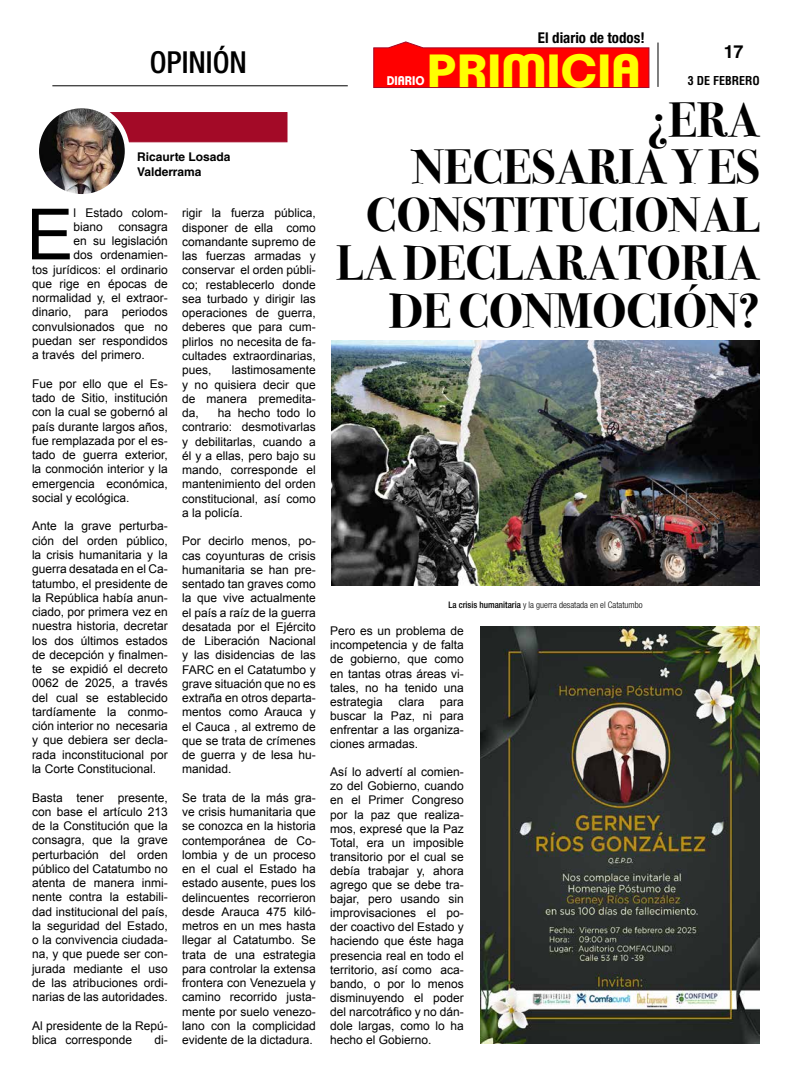
<style>
.page{position:relative;width:794px;height:1078px;background:#fff}
.page>*{position:absolute;margin:0;border:0;box-sizing:border-box;transform-origin:0 0}
.t1{font:70.7px "Arial";color:#000}
.t2{font:700 47.9px/47.9px "Bodoni Svty Two ITCTT";color:#000;text-align:right}
.t3{font:700 45.2px "Clemente P Dam";color:#ff0;scale:1.09 1}
.t4{font:500 condensed 30.3px "Helvetica Neue LT Std";color:#000}
.t5{font:700 18px "Helvetica LT Std";color:#000}
.t6{font:700 condensed 14.9px "Helvetica Neue LT Std";color:#000}
.t7{font:700 12.2px "Clemente P Dam";color:#fff;scale:.96 1}
.t8{font:12px/14.2px "Arial";color:#000;text-align:justify}
.t9{font:700 12px/14.4px "Helvetica LT Std";color:#000}
.t10{font:700 condensed 12px "Helvetica LT Std";color:#000}
.t11{font:300 condensed 9px "Helvetica Neue LT Std";color:#000}
.s1{color:#fff}
.s2{font-weight:500}
</style>
<div class="page">
<hr style="left:657px;top:43px;width:1px;height:44px;background:#000">
<hr style="left:52px;top:85px;width:296px;height:1px;background:#000">
<img style="left:480px;top:626px;width:280px;height:417px">
<div style="left:86px;top:112px;width:201px;height:30px;background:#a30a27;border:1px solid #a30a27"></div>
<img style="left:37px;top:106px;width:90px;height:90px;border-radius:45px">
<div style="left:34px;top:103px;width:96px;height:96px;border:5px solid #fff;border-radius:50%"></div>
<img style="left:331px;top:340px;width:429px;height:245px">
<svg style="left:373px;top:42px;width:276px;height:46px;background:#fa1c1d"></svg>
<h3 class="t4" style="left:150px;top:44px;width:99px">OPINIÓN</h3>
<p class="t9" style="left:137px;top:149px;width:95px">Ricaurte Losada<br>Valderrama</p>
<h1 class="t1" style="left:26px;top:188px;width:49px">E</h1>
<p class="t8" style="left:74px;top:206px;width:96px">l Estado colom&shy;biano</p>
<p class="t8" style="left:118px;top:220px;width:51px">consagra</p>
<p class="t8" style="left:74px;top:234px;width:96px">en su legislación</p>
<p class="t8" style="left:74px;top:248px;width:96px">dos ordenamien-</p>
<p class="t8" style="left:32px;top:262px;width:137px">tos jurídicos: el ordinario</p>
<p class="t8" style="left:32px;top:277px;width:137px">que rige en épocas de</p>
<p class="t8" style="left:32px;top:291px;width:137px">normalidad y, el extraor-</p>
<p class="t8" style="left:32px;top:305px;width:137px">dinario, para periodos</p>
<p class="t8" style="left:32px;top:319px;width:137px">convulsionados que no</p>
<p class="t8" style="left:32px;top:334px;width:137px">puedan ser respondidos</p>
<p class="t8" style="left:32px;top:348px;width:114px">a través del primero.</p>
<p class="t8" style="left:32px;top:376px;width:137px">Fue por ello que el Es&shy;tado de Sitio, institución con la cual se gobernó al país durante largos años, fue remplazada por el es&shy;tado de guerra exterior, la conmoción interior y la emergencia económica, social y ecológica.</p>
<p class="t8" style="left:32px;top:519px;width:137px">Ante la grave perturba&shy;ción del orden público, la crisis humanitaria y la guerra desatada en el Ca&shy;tatumbo, el presidente de la República había anun&shy;ciado, por primera vez en nuestra historia, decretar los dos últimos estados de decepción y finalmen&shy;te se expidió el decreto 0062 de 2025, a través del cual se establecido tardíamente la conmo&shy;ción interior no necesaria y que debiera ser decla&shy;rada inconstitucional por la Corte Constitucional.</p>
<p class="t8" style="left:32px;top:790px;width:137px">Basta tener presente, con base el artículo 213 de la Constitución que la consagra, que la grave perturbación del orden público del Catatumbo no atenta de manera inmi&shy;nente contra la estabili&shy;dad institucional del país, la seguridad del Estado, o la convivencia ciudada&shy;na, y que puede ser con&shy;jurada mediante el uso de las atribuciones ordi&shy;narias de las autoridades.</p>
<p class="t8" style="left:32px;top:1018px;width:137px">Al presidente de la Repú&shy;blica corresponde</p>
<p class="t8" style="left:154px;top:1032px;width:15px">di-</p>
<p class="t8" style="left:182px;top:206px;width:135px">rigir la fuerza pública, disponer de ella como comandante supremo de las fuerzas armadas y conservar el orden públi&shy;co; restablecerlo donde sea turbado y dirigir las operaciones de guerra, deberes que para cum&shy;plirlos no necesita de fa&shy;cultades extraordinarias, pues,</p>
<p class="t8" style="left:182px;top:363px;width:135px;text-indent:50px">lastimosamente y no quisiera decir que de manera premedita&shy;da,</p>
<p class="t8" style="left:182px;top:406px;width:135px;text-indent:36px">ha hecho todo lo contrario: desmotivarlas y debilitarlas, cuando a él y a ellas, pero bajo su mando, corresponde el mantenimiento del orden constitucional, así como a la policía.</p>
<p class="t8" style="left:182px;top:534px;width:135px">Por decirlo menos, po&shy;cas coyunturas de crisis humanitaria se han pre&shy;sentado tan graves como la que vive actualmente el país a raíz de la guerra desatada por el Ejército de Liberación Nacional y las disidencias de las FARC en el Catatumbo y grave situación que no es extraña en otros departa&shy;mentos como Arauca y el Cauca , al extremo de que se trata de crímenes de guerra y de lesa hu&shy;manidad.</p>
<p class="t8" style="left:182px;top:790px;width:135px">Se trata de la más gra&shy;ve crisis humanitaria que se conozca en la historia contemporánea de Co&shy;lombia y de un proceso en el cual el Estado ha estado ausente, pues los delincuentes recorrieron desde Arauca 475 kiló&shy;metros en un mes hasta llegar al Catatumbo. Se trata de una estrategia para controlar la extensa frontera con Venezuela y camino recorrido justa&shy;mente por suelo venezo&shy;lano con la complicidad evidente de la dictadura.</p>
<p class="t6" style="left:538px;top:29px;width:113px">El diario de todos!<span class="s1">!</span></p>
<h3 class="t3" style="left:427px;top:44px;width:198px">PRIMICIA</h3>
<p class="t7" style="left:387px;top:73px;width:41px">DIARIO</p>
<h3 class="t5" style="left:724px;top:41px;width:21px">17</h3>
<p class="t10" style="left:688px;top:73px;width:73px">3 DE FEBRERO</p>
<h2 class="t2" style="left:336px;top:91px;width:425px">¿ERA<br>NECESARIA Y ES<br>CONSTITUCIONAL<br>LA DECLARATORIA<br>DE CONMOCIÓN?</h2>
<p class="t11" style="left:448px;top:599px;width:196px"><span class="s2">La crisis humanitaria</span> y la guerra desatada en el Catatumbo</p>
<p class="t8" style="left:330px;top:624px;width:135px">Pero es un problema de incompetencia y de falta de gobierno, que como en tantas otras áreas vi&shy;tales, no ha tenido una estrategia</p>
<p class="t8" style="left:398px;top:694px;width:28px">clara</p>
<p class="t8" style="left:330px;top:694px;width:135px;text-indent:110px">para buscar la Paz, ni para enfrentar a las organiza&shy;ciones armadas.</p>
<p class="t8" style="left:330px;top:765px;width:135px">Así lo advertí al comien&shy;zo del Gobierno, cuando en el Primer Congreso por la paz que realiza&shy;mos, expresé que la Paz Total, era un imposible transitorio por el cual se debía trabajar y, ahora agrego que se debe tra&shy;bajar, pero usando sin improvisaciones el po&shy;der coactivo del Estado y haciendo que éste haga presencia real en todo el territorio, así como aca&shy;bando, o por lo menos disminuyendo el poder del narcotráfico y no dán&shy;dole largas, como lo ha hecho el Gobierno.</p>
</div>
